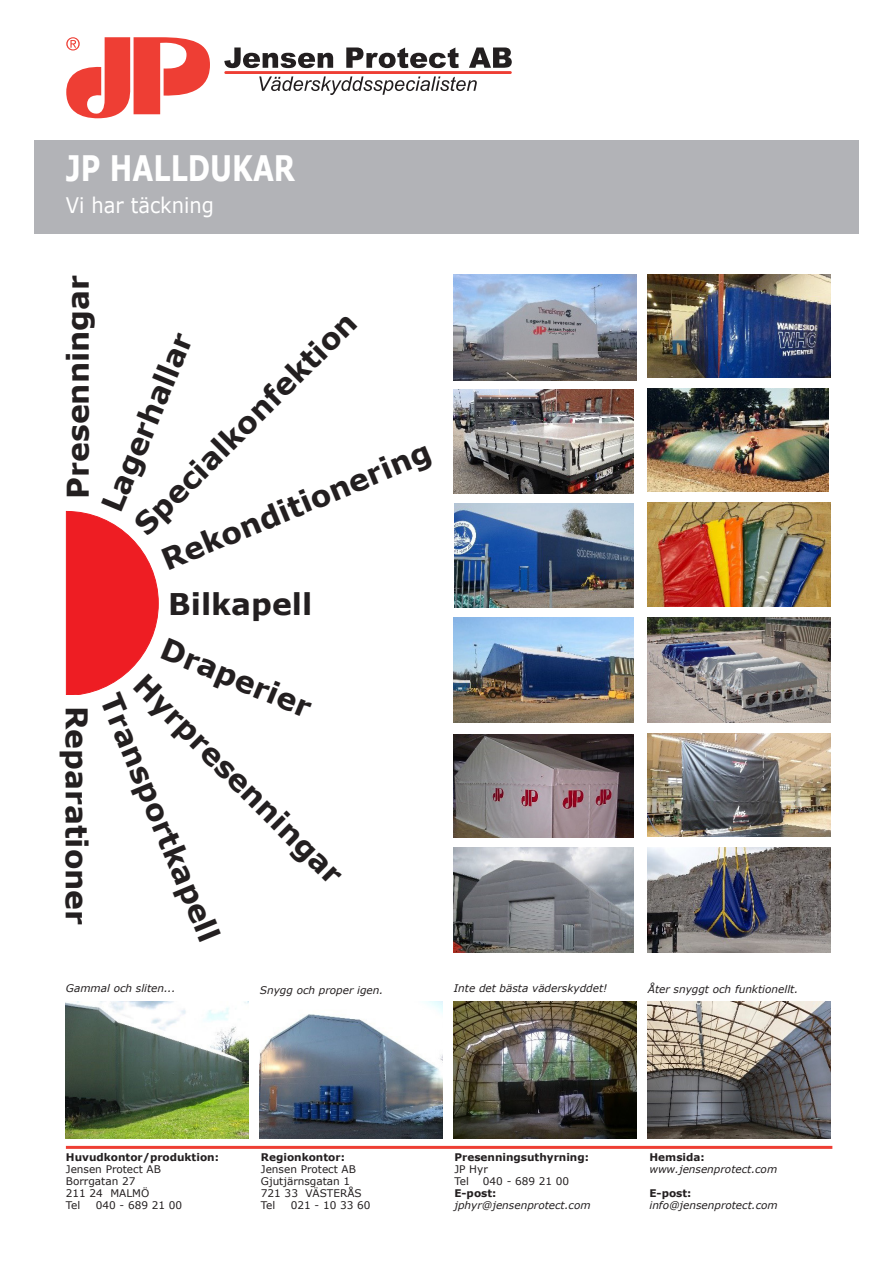
<style>
.page{position:relative;width:893px;height:1263px;background:#fff}
.page>*{position:absolute;margin:0;border:0;box-sizing:border-box;transform-origin:0 0}
.t1{font:700 35.1px "Verdana";color:#fff;scale:.77 1}
.t2{font:700 29.85px "Verdana";color:#231f20}
.t3{font:21.45px "Verdana";color:#fff;scale:.91 1}
.t4{font:italic 10.5px "Verdana";color:#231f20}
.t5{font:10.5px "Verdana";color:#231f20}
.t6{font:700 10.5px "Verdana";color:#231f20}
</style>
<div class="page">
<div style="left:34px;top:140px;width:825px;height:94px;background:#b2b3b7"></div>
<svg style="left:66px;top:37px;width:144px;height:81px"></svg>
<svg style="left:224px;top:47px;width:288px;height:21px"></svg>
<svg style="left:259px;top:76px;width:218px;height:19px"></svg>
<hr style="left:224px;top:71px;width:288px;height:3px;background:#ee3e34">
<img style="left:454px;top:275px;width:183px;height:105px">
<img style="left:648px;top:275px;width:183px;height:103px">
<img style="left:454px;top:390px;width:179px;height:104px">
<img style="left:648px;top:389px;width:180px;height:103px">
<img style="left:454px;top:618px;width:179px;height:105px">
<img style="left:648px;top:617px;width:183px;height:106px">
<img style="left:454px;top:734px;width:180px;height:104px">
<img style="left:648px;top:733px;width:183px;height:104px">
<img style="left:455px;top:504px;width:178px;height:104px">
<img style="left:648px;top:503px;width:183px;height:104px">
<img style="left:454px;top:847px;width:179px;height:106px">
<img style="left:648px;top:847px;width:183px;height:106px">
<img style="left:454px;top:1001px;width:183px;height:137px">
<img style="left:66px;top:1001px;width:183px;height:137px">
<img style="left:260px;top:1001px;width:183px;height:137px">
<img style="left:648px;top:1001px;width:183px;height:137px">
<svg style="left:66px;top:511px;width:92px;height:183px"></svg>
<hr style="left:66px;top:1146px;width:766px;height:3px;background:#ee3e34">
<p class="t1" style="left:66px;top:144px;width:299px">JP HALLDUKAR</p>
<p class="t3" style="left:66px;top:190px;width:164px">Vi har täckning</p>
<p class="t2" style="left:57px;top:499px;width:225px;rotate:-90deg">Presenningar</p>
<p class="t2" style="left:125px;top:514px;width:301px;rotate:-45deg">Specialkonfektion</p>
<p class="t2" style="left:92px;top:503px;width:192px;rotate:-68deg">Lagerhallar</p>
<p class="t2" style="left:155px;top:540px;width:290px;rotate:-22deg">Rekonditionering</p>
<p class="t2" style="left:98px;top:706px;width:221px;rotate:90deg">Reparationer</p>
<p class="t2" style="left:168px;top:583px;width:146px">Bilkapell</p>
<p class="t2" style="left:170px;top:628px;width:161px;rotate:22deg">Draperier</p>
<p class="t2" style="left:154px;top:665px;width:284px;rotate:45deg">Hyrpresenningar</p>
<p class="t2" style="left:130px;top:687px;width:267px;rotate:68deg">Transportkapell</p>
<p class="t4" style="left:66px;top:981px;width:111px">Gammal och sliten...</p>
<p class="t4" style="left:260px;top:983px;width:125px">Snygg och proper igen.</p>
<p class="t4" style="left:454px;top:981px;width:155px">Inte det bästa väderskyddet!</p>
<p class="t4" style="left:648px;top:982px;width:152px">Åter snyggt och funktionellt.</p>
<p class="t6" style="left:66px;top:1149px;width:155px">Huvudkontor/produktion:</p>
<p class="t6" style="left:261px;top:1149px;width:85px">Regionkontor:</p>
<p class="t6" style="left:454px;top:1149px;width:136px">Presenningsuthyrning:</p>
<p class="t6" style="left:649px;top:1149px;width:57px">Hemsida:</p>
<p class="t5" style="left:66px;top:1161px;width:97px">Jensen Protect AB</p>
<p class="t5" style="left:261px;top:1161px;width:97px">Jensen Protect AB</p>
<p class="t5" style="left:454px;top:1161px;width:35px">JP Hyr</p>
<p class="t4" style="left:649px;top:1161px;width:129px">www.jensenprotect.com</p>
<p class="t5" style="left:66px;top:1173px;width:71px">Borrgatan 27</p>
<p class="t5" style="left:261px;top:1173px;width:91px">Gjutjärnsgatan 1</p>
<p class="t5" style="left:454px;top:1173px;width:16px">Tel</p>
<p class="t5" style="left:483px;top:1173px;width:88px">040 - 689 21 00</p>
<p class="t5" style="left:66px;top:1185px;width:85px">211 24 MALMÖ</p>
<p class="t5" style="left:261px;top:1185px;width:102px">721 33 VÄSTERÅS</p>
<p class="t6" style="left:454px;top:1185px;width:43px">E-post:</p>
<p class="t6" style="left:649px;top:1185px;width:44px">E-post:</p>
<p class="t5" style="left:66px;top:1197px;width:16px">Tel</p>
<p class="t5" style="left:96px;top:1197px;width:88px">040 - 689 21 00</p>
<p class="t5" style="left:261px;top:1197px;width:16px">Tel</p>
<p class="t5" style="left:291px;top:1197px;width:81px">021 - 10 33 60</p>
<p class="t4" style="left:454px;top:1197px;width:138px">jphyr@jensenprotect.com</p>
<p class="t4" style="left:649px;top:1197px;width:130px">info@jensenprotect.com</p>
</div>
